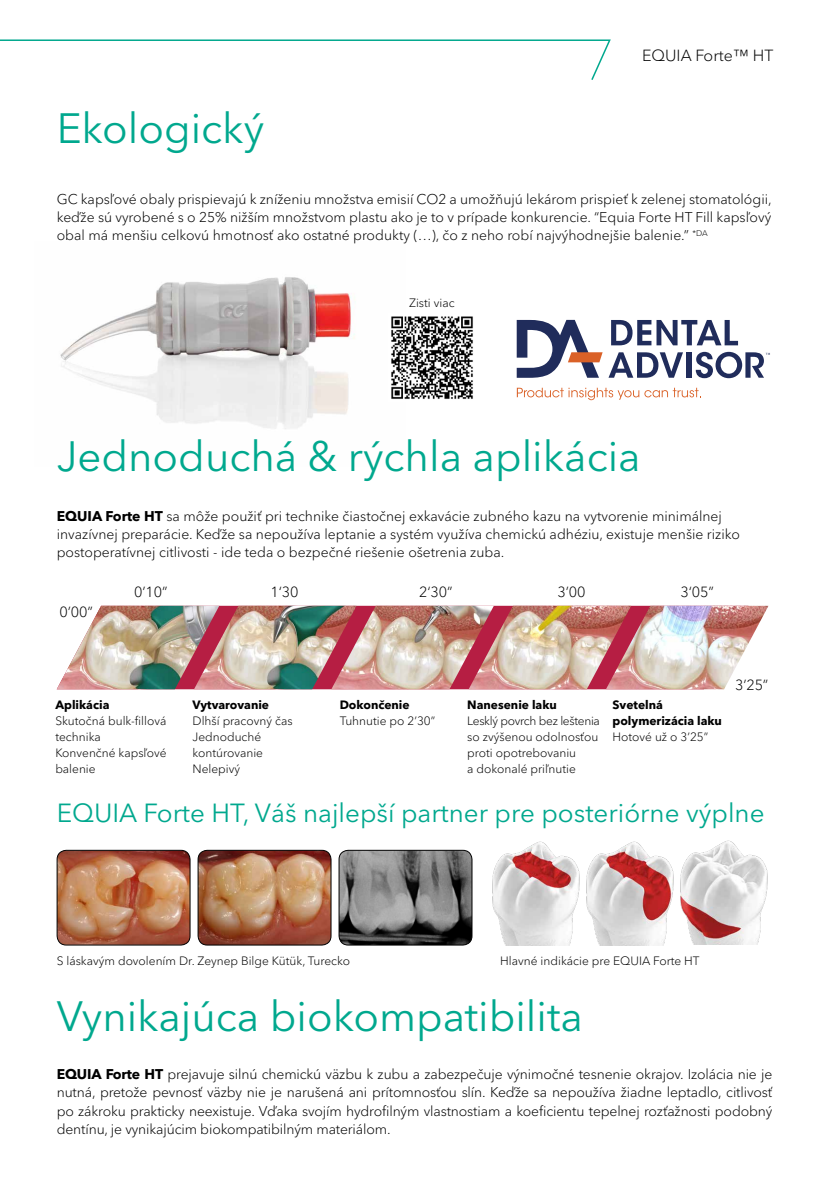
<style>
.page{position:relative;width:828px;height:1191px;background:#fff}
.page>*{position:absolute;margin:0;border:0;box-sizing:border-box;transform-origin:0 0}
.t1{font:42px "Avenir Next Cyr";color:#00a88e}
.t2{font:26px "Avenir Next Cyr";color:#00a88e}
.t3{font:300 16px "Avenir Next Cyr";color:#000}
.t4{font:300 14.6px "Avenir Next Cyr";letter-spacing:-.01em;color:#000}
.t5{font:300 14px/18.2px "Avenir Next Cyr";color:#000;text-align:justify}
.t6{font:300 12px/16px "Avenir Next Cyr";color:#000}
.t7{font:700 12px/16px "Avenir Next Cyr";color:#000}
.s1{font-weight:700}
</style>
<div class="page">
<img style="left:60px;top:277px;width:295px;height:152px">
<svg style="left:611px;top:320px;width:127px;height:25px"></svg>
<svg style="left:608px;top:352px;width:75px;height:26px"></svg>
<div style="left:686px;top:352px;width:5px;height:26px;background:#202c5b"></div>
<svg style="left:517px;top:388px;width:184px;height:12px"></svg>
<svg style="left:517px;top:320px;width:85px;height:58px"></svg>
<svg style="left:696px;top:352px;width:74px;height:26px"></svg>
<img style="left:391px;top:316px;width:82px;height:83px">
<img style="left:57px;top:606px;width:137px;height:83px">
<img style="left:631px;top:606px;width:137px;height:83px">
<img style="left:494px;top:606px;width:137px;height:83px">
<img style="left:356px;top:606px;width:138px;height:83px">
<img style="left:194px;top:606px;width:162px;height:83px">
<img style="left:198px;top:850px;width:133px;height:95px">
<div style="left:198px;top:850px;width:133px;height:95px;border:1px solid #000;border-radius:9px"></div>
<img style="left:57px;top:850px;width:133px;height:95px">
<div style="left:57px;top:850px;width:133px;height:95px;border:1px solid #000;border-radius:9px"></div>
<img style="left:339px;top:850px;width:133px;height:95px">
<div style="left:339px;top:850px;width:133px;height:95px;border:1px solid #000;border-radius:9px"></div>
<img style="left:492px;top:841px;width:88px;height:105px">
<img style="left:586px;top:841px;width:88px;height:105px">
<img style="left:680px;top:840px;width:88px;height:104px">
<svg style="left:0;top:39px;width:611px;height:41px"></svg>
<h1 class="t1" style="left:57px;top:103px;width:209px">Ekologický</h1>
<p class="t3" style="left:642px;top:46px;width:133px">EQUIA Forte™ HT</p>
<p class="t5" style="left:57px;top:190px;width:716px">GC kapsľové obaly prispievajú k zníženiu množstva emisií CO2 a umožňujú lekárom prispieť k zelenej stomatológii, keďže sú vyrobené s o 25% nižším množstvom plastu ako je to v prípade konkurencie. “Equia Forte HT Fill kapsľový obal má menšiu celkovú hmotnosť ako ostatné produkty (…), čo z neho robí najvýhodnejšie balenie.” <sup>*DA</sup></p>
<p class="t6" style="left:409px;top:295px;width:47px">Zisti viac</p>
<h1 class="t1" style="left:57px;top:431px;width:585px">Jednoduchá &amp; rýchla aplikácia</h1>
<p class="t5" style="left:57px;top:507px;width:685px;text-align:left"><span class="s1">EQUIA Forte HT</span> sa môže použiť pri technike čiastočnej exkavácie zubného kazu na vytvorenie minimálnej invazívnej preparácie. Keďže sa nepoužíva leptanie a systém využíva chemickú adhéziu, existuje menšie riziko postoperatívnej citlivosti - ide teda o bezpečné riešenie ošetrenia zuba.</p>
<p class="t4" style="left:60px;top:603px;width:35px">0’00”</p>
<p class="t4" style="left:134px;top:583px;width:35px">0’10”</p>
<p class="t4" style="left:271px;top:583px;width:29px">1‘30</p>
<p class="t4" style="left:419px;top:583px;width:35px">2‘30”</p>
<p class="t4" style="left:557px;top:583px;width:29px">3’00</p>
<p class="t4" style="left:680px;top:583px;width:35px">3‘05”</p>
<p class="t7" style="left:55px;top:696px;width:56px">Aplikácia</p>
<p class="t6" style="left:55px;top:713px;width:113px">Skutočná bulk-fillová technika<br>Konvenčné kapsľové balenie</p>
<p class="t7" style="left:192px;top:696px;width:78px">Vytvarovanie</p>
<p class="t6" style="left:192px;top:713px;width:102px">Dlhší pracovný čas<br>Jednoduché kontúrovanie<br>Nelepivý</p>
<p class="t7" style="left:340px;top:696px;width:71px">Dokončenie</p>
<p class="t6" style="left:340px;top:713px;width:97px">Tuhnutie po 2’30”</p>
<p class="t7" style="left:467px;top:696px;width:91px">Nanesenie laku</p>
<p class="t6" style="left:467px;top:713px;width:134px">Lesklý povrch bez leštenia so zvýšenou odolnosťou proti opotrebovaniu<br>a dokonalé priľnutie</p>
<p class="t7" style="left:612px;top:696px;width:111px">Svetelná polymerizácia laku</p>
<p class="t6" style="left:612px;top:729px;width:97px">Hotové už o 3’25”</p>
<p class="t4" style="left:735px;top:676px;width:35px">3’25”</p>
<h2 class="t2" style="left:57px;top:797px;width:709px">EQUIA Forte HT, Váš najlepší partner pre posteriórne výplne</h2>
<p class="t6" style="left:57px;top:952px;width:295px">S láskavým dovolením Dr. Zeynep Bilge Kütük, Turecko</p>
<p class="t6" style="left:500px;top:953px;width:201px">Hlavné indikácie pre EQUIA Forte HT</p>
<h1 class="t1" style="left:57px;top:990px;width:527px">Vynikajúca biokompatibilita</h1>
<p class="t5" style="left:57px;top:1065px;width:717px"><span class="s1">EQUIA Forte HT</span> prejavuje silnú chemickú väzbu k zubu a zabezpečuje výnimočné tesnenie okrajov. Izolácia nie je nutná, pretože pevnosť väzby nie je narušená ani prítomnosťou slín. Keďže sa nepoužíva žiadne leptadlo, citlivosť po zákroku prakticky neexistuje. Vďaka svojím hydrofilným vlastnostiam a koeficientu tepelnej rozťažnosti podobný dentínu, je vynikajúcim biokompatibilným materiálom.</p>
</div>
